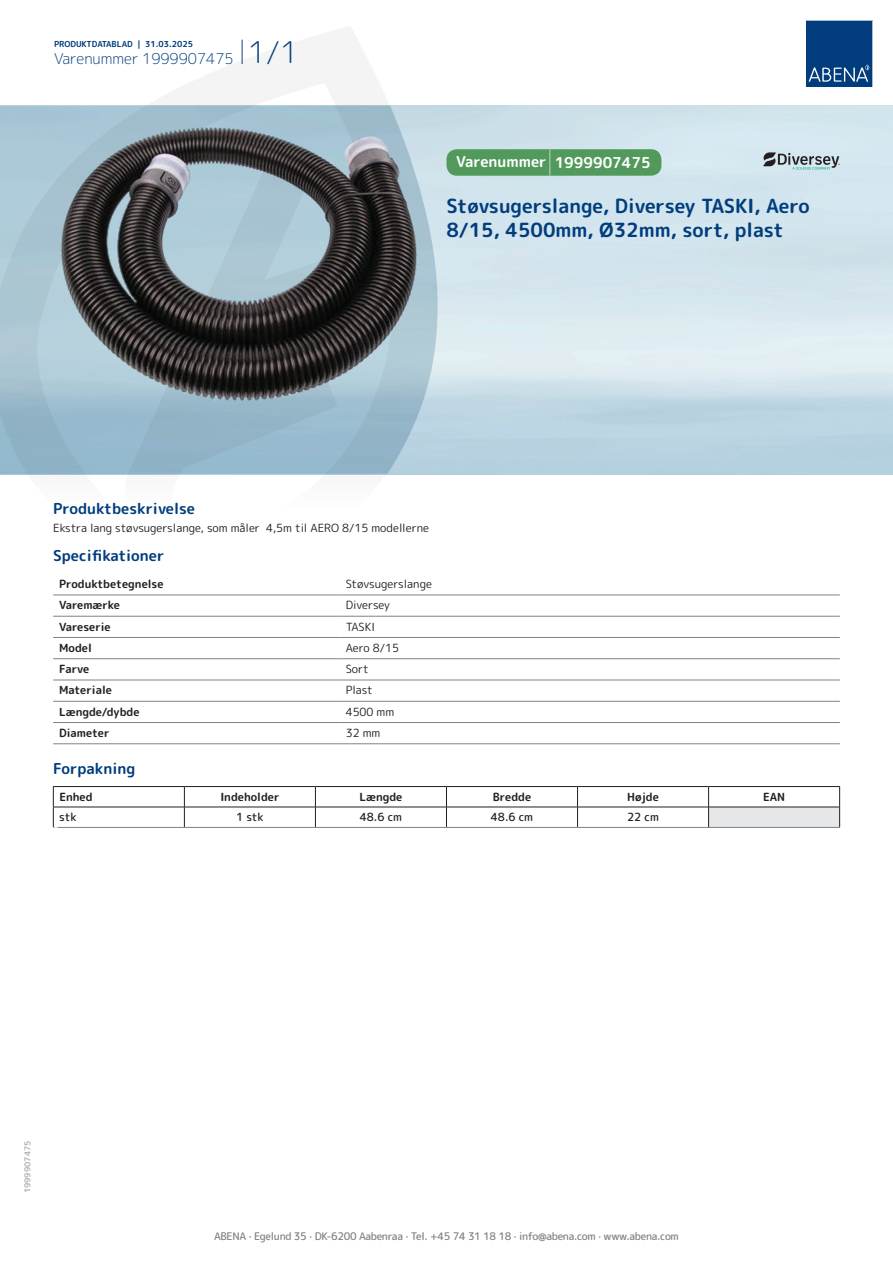
<style>
.page{position:relative;width:893px;height:1263px;background:#fff}
.page>*{position:absolute;margin:0;border:0;box-sizing:border-box;transform-origin:0 0}
.t1{font:700 19.5px/24px "Rounded Mplus 1 c";color:#013d7d}
.t2{font:700 15px "Rounded Mplus 1 c";color:#013d7d}
.t3{font:300 15px "Rounded Mplus 1 c";color:#013d7d}
.t4{font:700 15px "Rounded Mplus 1 c";color:#fff}
.t5{font:11.25px "Rounded Mplus 1 c";color:#231f20}
.t6{font:700 11.25px "Rounded Mplus 1 c";color:#231f20}
.t7{font:500 11.25px "Rounded Mplus 1 c";color:#231f20}
.t8{font:500 10.5px "Rounded Mplus 1 c";letter-spacing:-.03em;color:#808285}
.t9{font:700 10.5px "Rounded Mplus 1 c";color:#fff}
.t10{font:700 8.25px "Rounded Mplus 1 c";color:#013d7d}
.t11{font:700 8.25px "Rounded Mplus 1 c";color:#b2b3b7}
.s1{font-size:30px}
.s2{font-size:25.5px}
</style>
<div class="page">
<svg style="left:0;top:26px;width:439px;height:569px"></svg>
<svg style="left:0;top:106px;width:438px;height:368px;background:#a1c0d0"></svg>
<svg style="left:242px;top:40px;width:1px;height:24px"></svg>
<svg style="left:806px;top:20px;width:67px;height:67px;background:#144b86"></svg>
<img style="left:59px;top:127px;width:360px;height:275px">
<hr style="left:53px;top:595px;width:287px;height:1px;background:#808285">
<hr style="left:340px;top:595px;width:500px;height:1px;background:#808285">
<hr style="left:53px;top:616px;width:287px;height:1px;background:#808285">
<hr style="left:340px;top:616px;width:500px;height:1px;background:#808285">
<hr style="left:53px;top:637px;width:287px;height:1px;background:#808285">
<hr style="left:340px;top:637px;width:500px;height:1px;background:#808285">
<hr style="left:53px;top:658px;width:287px;height:1px;background:#808285">
<hr style="left:340px;top:658px;width:500px;height:1px;background:#808285">
<hr style="left:53px;top:680px;width:287px;height:1px;background:#808285">
<hr style="left:340px;top:680px;width:500px;height:1px;background:#808285">
<hr style="left:53px;top:701px;width:287px;height:1px;background:#808285">
<hr style="left:340px;top:701px;width:500px;height:1px;background:#808285">
<hr style="left:53px;top:722px;width:287px;height:1px;background:#808285">
<hr style="left:340px;top:722px;width:500px;height:1px;background:#808285">
<hr style="left:53px;top:743px;width:287px;height:1px;background:#808285">
<hr style="left:340px;top:743px;width:500px;height:1px;background:#808285">
<div style="left:709px;top:807px;width:131px;height:20px;background:#e6e7e9"></div>
<hr style="left:53px;top:786px;width:131px;height:1px;background:#231f20">
<hr style="left:184px;top:786px;width:131px;height:1px;background:#231f20">
<hr style="left:315px;top:786px;width:131px;height:1px;background:#231f20">
<hr style="left:446px;top:786px;width:131px;height:1px;background:#231f20">
<hr style="left:577px;top:786px;width:132px;height:1px;background:#231f20">
<hr style="left:709px;top:786px;width:131px;height:1px;background:#231f20">
<hr style="left:53px;top:807px;width:131px;height:1px;background:#231f20">
<svg style="left:53px;top:787px;width:1px;height:40px"></svg>
<hr style="left:184px;top:807px;width:131px;height:1px;background:#231f20">
<svg style="left:184px;top:787px;width:1px;height:40px"></svg>
<hr style="left:315px;top:807px;width:131px;height:1px;background:#231f20">
<svg style="left:315px;top:787px;width:1px;height:40px"></svg>
<hr style="left:446px;top:807px;width:131px;height:1px;background:#231f20">
<svg style="left:446px;top:787px;width:1px;height:40px"></svg>
<hr style="left:577px;top:807px;width:132px;height:1px;background:#231f20">
<svg style="left:577px;top:787px;width:1px;height:40px"></svg>
<hr style="left:709px;top:807px;width:131px;height:1px;background:#231f20">
<svg style="left:708px;top:787px;width:1px;height:40px"></svg>
<svg style="left:839px;top:787px;width:1px;height:40px"></svg>
<hr style="left:53px;top:827px;width:131px;height:1px;background:#808285">
<hr style="left:184px;top:827px;width:131px;height:1px;background:#808285">
<hr style="left:315px;top:827px;width:131px;height:1px;background:#808285">
<hr style="left:446px;top:827px;width:131px;height:1px;background:#808285">
<hr style="left:577px;top:827px;width:132px;height:1px;background:#808285">
<hr style="left:709px;top:827px;width:131px;height:1px;background:#808285">
<div style="left:446px;top:149px;width:215px;height:27px;background:#52995c;border-radius:10px"></div>
<svg style="left:763px;top:152px;width:77px;height:18px"></svg>
<p class="t10" style="left:54px;top:38px;width:141px">PRODUKTDATABLAD | 31.03.2025</p>
<h2 class="t3" style="left:54px;top:48px;width:246px">Varenummer 1999907475 <span class="s1">1/1</span></h2>
<h2 class="t4" style="left:456px;top:152px;width:196px">Varenummer <span class="s2">|</span> 1999907475</h2>
<h1 class="t1" style="left:446px;top:194px;width:365px">Støvsugerslange, Diversey TASKI, Aero<br>8/15, 4500mm, Ø32mm, sort, plast</h1>
<h2 class="t2" style="left:53px;top:498px;width:143px">Produktbeskrivelse</h2>
<p class="t5" style="left:53px;top:520px;width:377px">Ekstra lang støvsugerslange, som måler 4,5m til AERO 8/15 modellerne</p>
<h2 class="t2" style="left:53px;top:545px;width:113px">Specifikationer</h2>
<p class="t6" style="left:59px;top:576px;width:106px">Produktbetegnelse</p>
<p class="t5" style="left:346px;top:576px;width:88px">Støvsugerslange</p>
<p class="t6" style="left:59px;top:597px;width:62px">Varemærke</p>
<p class="t5" style="left:346px;top:597px;width:46px">Diversey</p>
<p class="t6" style="left:59px;top:618px;width:53px">Vareserie</p>
<p class="t5" style="left:346px;top:618px;width:31px">TASKI</p>
<p class="t6" style="left:59px;top:640px;width:34px">Model</p>
<p class="t5" style="left:346px;top:640px;width:55px">Aero 8/15</p>
<p class="t6" style="left:59px;top:661px;width:32px">Farve</p>
<p class="t5" style="left:346px;top:661px;width:25px">Sort</p>
<p class="t6" style="left:59px;top:682px;width:54px">Materiale</p>
<p class="t5" style="left:346px;top:682px;width:29px">Plast</p>
<p class="t6" style="left:59px;top:704px;width:82px">Længde/dybde</p>
<p class="t5" style="left:346px;top:704px;width:50px">4500 mm</p>
<p class="t6" style="left:59px;top:725px;width:52px">Diameter</p>
<p class="t5" style="left:346px;top:725px;width:36px">32 mm</p>
<h2 class="t2" style="left:53px;top:758px;width:84px">Forpakning</h2>
<p class="t6" style="left:59px;top:789px;width:35px">Enhed</p>
<p class="t6" style="left:220px;top:789px;width:61px">Indeholder</p>
<p class="t6" style="left:359px;top:789px;width:44px">Længde</p>
<p class="t6" style="left:493px;top:789px;width:40px">Bredde</p>
<p class="t6" style="left:627px;top:789px;width:33px">Højde</p>
<p class="t6" style="left:763px;top:789px;width:24px">EAN</p>
<p class="t7" style="left:59px;top:809px;width:19px">stk</p>
<p class="t7" style="left:236px;top:809px;width:29px">1 stk</p>
<p class="t7" style="left:360px;top:809px;width:44px">48.6 cm</p>
<p class="t7" style="left:491px;top:809px;width:44px">48.6 cm</p>
<p class="t7" style="left:627px;top:809px;width:33px">22 cm</p>
<p class="t9" style="left:53px;top:823px;width:7px">*</p>
<p class="t11" style="left:22px;top:1193px;width:54px;rotate:-90deg">1999907475</p>
<p class="t8" style="left:214px;top:1229px;width:466px">ABENA · Egelund 35 · DK-6200 Aabenraa · Tel. +45 74 31 18 18 · info@abena.com · www.abena.com</p>
</div>
